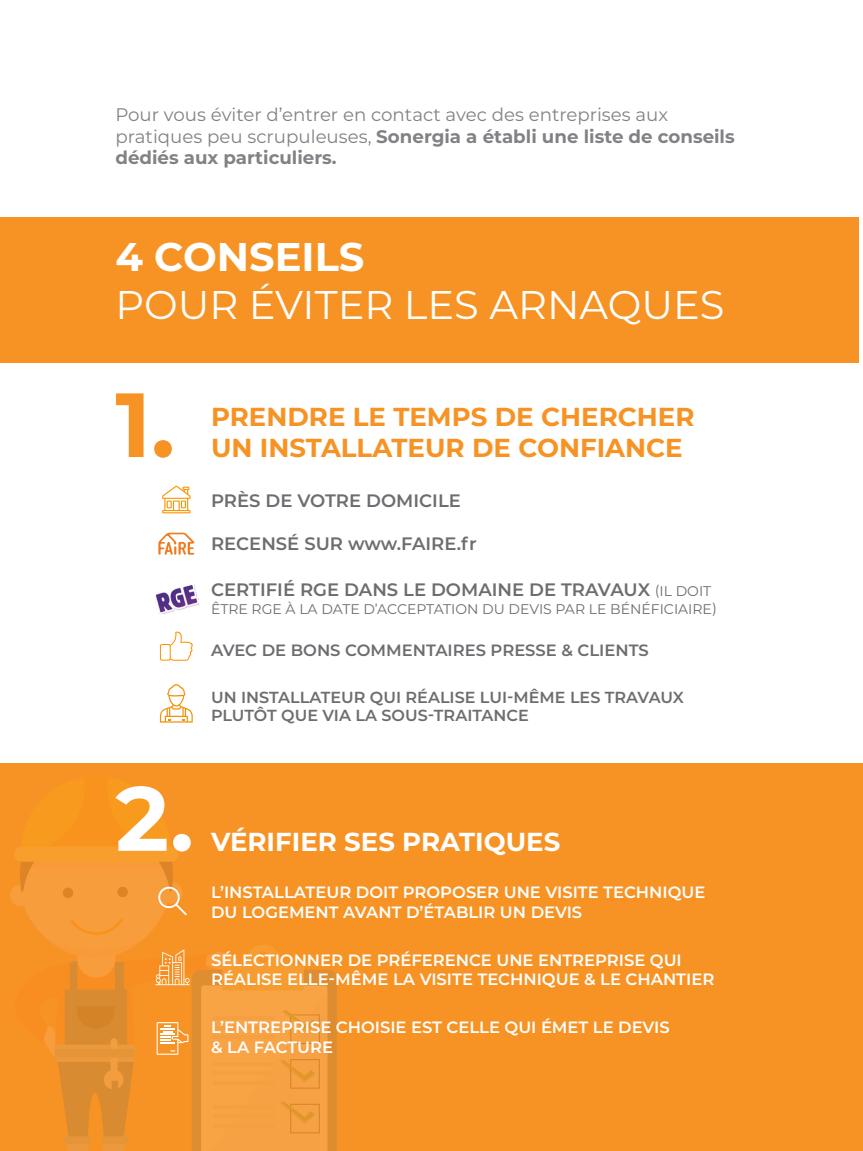
<style>
.page{position:relative;width:863px;height:1151px;background:#fff}
.page>*{position:absolute;margin:0;border:0;box-sizing:border-box;transform-origin:0 0}
.t1{font:700 91px "Montserrat";color:#f79324}
.t2{font:700 91px "Montserrat";color:#fff}
.t3{font:40px "Montserrat";color:#fff}
.t4{font:700 40px "Montserrat";color:#fff}
.t5{font:700 26px/31.2px "Montserrat";color:#f79324}
.t6{font:700 26px "Montserrat";color:#fff}
.t7{font:18.2px/21.8px "Montserrat";color:#808285}
.t8{font:600 18px "Montserrat";color:#6c6d70}
.t9{font:600 16.4px/19.6px "Montserrat";color:#fff}
.t10{font:600 16.4px "Montserrat";color:#6c6d70}
.t11{font:600 16px/18px "Montserrat";color:#6c6d70}
.t12{font:14px "Montserrat";color:#6c6d70}
.s1{font-weight:700}
.s2{font-weight:400;font-size:14px}
</style>
<div class="page">
<div style="left:0;top:217px;width:858px;height:145px;background:#f79324"></div>
<svg style="left:162px;top:486px;width:28px;height:27px"></svg>
<img style="left:155px;top:585px;width:43px;height:28px">
<svg style="left:158px;top:533px;width:36px;height:22px"></svg>
<svg style="left:160px;top:631px;width:33px;height:30px"></svg>
<div style="left:0;top:763px;width:862px;height:388px;background:#f79324"></div>
<svg style="left:10px;top:847px;width:327px;height:304px"></svg>
<svg style="left:160px;top:684px;width:33px;height:39px"></svg>
<p class="t7" style="left:115px;top:103px;width:620px">Pour vous éviter d’entrer en contact avec des entreprises aux pratiques peu scrupuleuses, <span class="s1">Sonergia a établi une liste de conseils dédiés aux particuliers.</span></p>
<p class="t4" style="left:115px;top:228px;width:250px">4 CONSEILS</p>
<p class="t3" style="left:115px;top:277px;width:610px">POUR ÉVITER LES ARNAQUES</p>
<p class="t1" style="left:115px;top:359px;width:61px">1.</p>
<p class="t5" style="left:211px;top:400px;width:485px">PRENDRE LE TEMPS DE CHERCHER<br>UN INSTALLATEUR DE CONFIANCE</p>
<p class="t8" style="left:211px;top:488px;width:251px">PRÈS DE VOTRE DOMICILE</p>
<p class="t8" style="left:211px;top:530px;width:267px">RECENSÉ SUR www.FAIRE.fr</p>
<p class="t8" style="left:211px;top:577px;width:501px">CERTIFIÉ RGE DANS LE DOMAINE DE TRAVAUX <span class="s2">(IL DOIT</span></p>
<p class="t12" style="left:211px;top:599px;width:507px">ÊTRE RGE À LA DATE D’ACCEPTATION DU DEVIS PAR LE BÉNÉFICIAIRE)</p>
<p class="t10" style="left:211px;top:639px;width:439px">AVEC DE BONS COMMENTAIRES PRESSE &amp; CLIENTS</p>
<p class="t11" style="left:211px;top:687px;width:474px">UN INSTALLATEUR QUI RÉALISE LUI-MÊME LES TRAVAUX<br>PLUTÔT QUE VIA LA SOUS-TRAITANCE</p>
<p class="t2" style="left:115px;top:753px;width:80px">2.</p>
<p class="t6" style="left:211px;top:823px;width:351px">VÉRIFIER SES PRATIQUES</p>
<p class="t9" style="left:211px;top:881px;width:495px">L’INSTALLATEUR DOIT PROPOSER UNE VISITE TECHNIQUE<br>DU LOGEMENT AVANT D’ÉTABLIR UN DEVIS</p>
<p class="t9" style="left:211px;top:949px;width:504px">SÉLECTIONNER DE PRÉFERENCE UNE ENTREPRISE QUI<br>RÉALISE ELLE-MÊME LA VISITE TECHNIQUE &amp; LE CHANTIER</p>
<p class="t9" style="left:211px;top:1017px;width:460px">L’ENTREPRISE CHOISIE EST CELLE QUI ÉMET LE DEVIS &amp; LA FACTURE</p>
</div>
